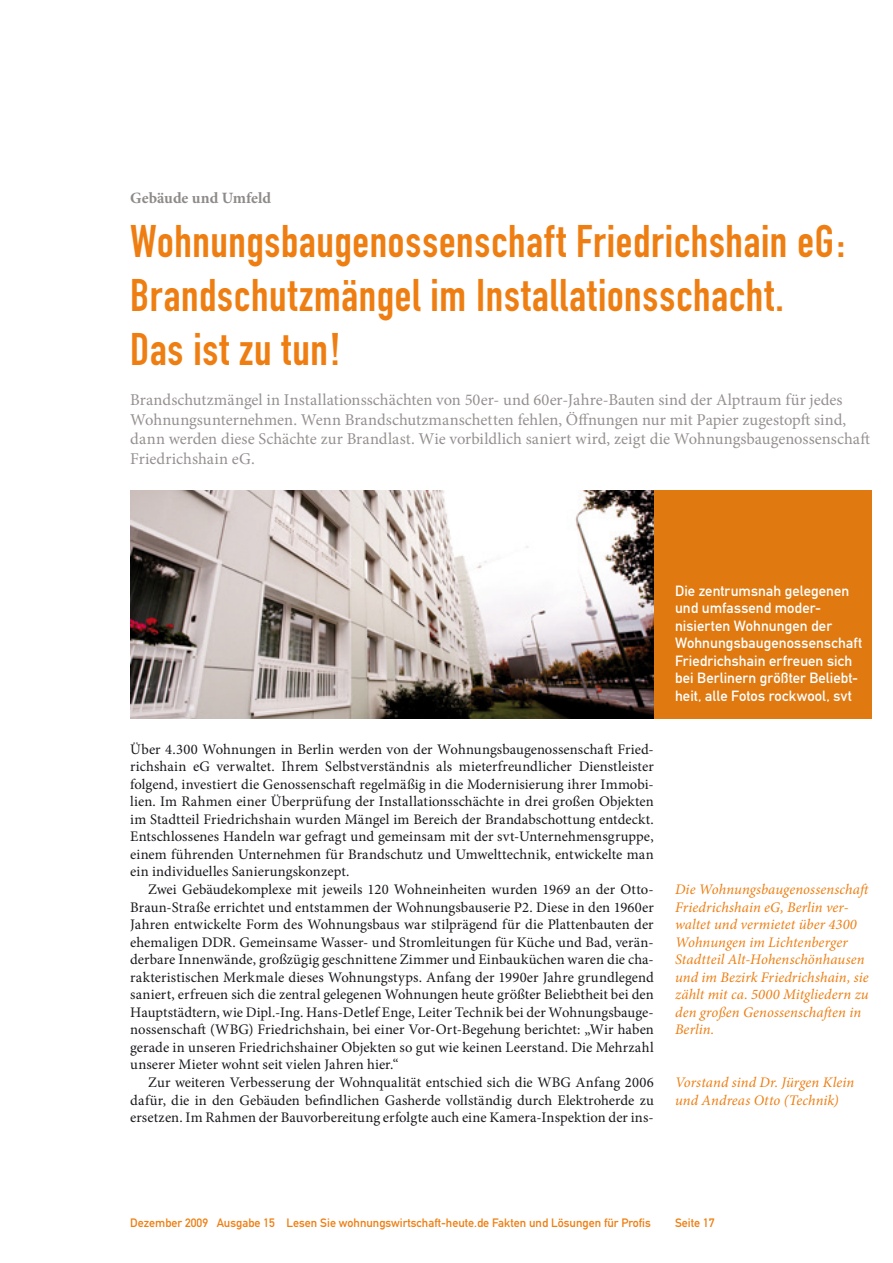
<style>
.page{position:relative;width:893px;height:1263px;background:#fff}
.page>*{position:absolute;margin:0;border:0;box-sizing:border-box;transform-origin:0 0}
.Überschrift_Groß{font:45px/54px "DIN Engschrift";letter-spacing:.015em;color:#ee7e11}
.Anlesetext{font:16.5px/19.8px "Minion Pro";color:#969190}
.Kategorie{font:700 15.75px "Minion Pro";letter-spacing:-.005em;color:#8e8a89}
.Fliesstext{font:14.7px/17.5px "Minion Pro";letter-spacing:.005em;color:#1a171c;text-align:justify}
.Fließtext_erste_Zeil{font:14.7px/17.5px "Minion Pro";letter-spacing:.005em;color:#1a171c;text-align:justify}
.Zwischentext{font:italic 14.7px/17.5px "Minion Pro";letter-spacing:.005em;color:#ee7e11}
.Bildunterschrift{font:14.7px/17.5px "DIN Mittelschrift";letter-spacing:.005em;color:#fff}
.t1{font:12px "DIN Mittelschrift";color:#ee7e11}
</style>
<div class="page">
<div style="left:654px;top:490px;width:218px;height:228px;background:#df7910"></div>
<img style="left:130px;top:490px;width:524px;height:228px">
<p class="Kategorie" style="left:130px;top:187px;width:142px">Gebäude und Umfeld</p>
<p class="Überschrift_Groß" style="left:130px;top:214px;width:716px">Wohnungsbaugenossenschaft Friedrichshain eG:<br>Brandschutzmängel im Installationsschacht.</p>
<p class="Überschrift_Groß" style="left:130px;top:322px;width:212px">Das ist zu tun!</p>
<p class="Anlesetext" style="left:130px;top:390px;width:741px">Brandschutzmängel in Installationsschächten von 50er- und 60er-Jahre-Bauten sind der Alptraum für jedes Wohnungsunternehmen. Wenn Brandschutzmanschetten fehlen, Öffnungen nur mit Papier zugestopft sind, dann werden diese Schächte zur Brandlast. Wie vorbildlich saniert wird, zeigt die Wohnungsbaugenossenschaft Friedrichshain eG.</p>
<p class="Fließtext_erste_Zeil" style="left:130px;top:740px;width:525px">Über 4.300 Wohnungen in Berlin werden von der Wohnungsbaugenossenschaft Fried&shy;richshain eG verwaltet. Ihrem Selbstverständnis als mieterfreundlicher Dienstleister folgend, investiert die Genossenschaft regelmäßig in die Modernisierung ihrer Immobi&shy;lien. Im Rahmen einer Überprüfung der Installationsschächte in drei großen Objekten im Stadtteil Friedrichshain wurden Mängel im Bereich der Brandabschottung entdeckt.<br>Entschlossenes Handeln war gefragt und gemeinsam mit der svt-Unternehmensgruppe, einem führenden Unternehmen für Brandschutz und Umwelttechnik, entwickelte man ein individuelles Sanierungskonzept.</p>
<p class="Fliesstext" style="left:130px;top:880px;width:525px;text-indent:18px">Zwei Gebäudekomplexe mit jeweils 120 Wohneinheiten wurden 1969 an der Otto-Braun-Straße errichtet und entstammen der Wohnungsbauserie P2. Diese in den 1960er Jahren entwickelte Form des Wohnungsbaus war stilprägend für die Plattenbauten der ehemaligen DDR. Gemeinsame Wasser- und Stromleitungen für Küche und Bad, verän&shy;derbare Innenwände, großzügig geschnittene Zimmer und Einbauküchen waren die cha&shy;rakteristischen Merkmale dieses Wohnungstyps. Anfang der 1990er Jahre grundlegend saniert, erfreuen sich die zentral gelegenen Wohnungen heute größter Beliebtheit bei den Hauptstädtern, wie Dipl.-Ing. Hans-Detlef Enge, Leiter Technik bei der Wohnungsbauge&shy;nossenschaft (WBG) Friedrichshain, bei einer Vor-Ort-Begehung berichtet: „Wir haben gerade in unseren Friedrichshainer Objekten so gut wie keinen Leerstand. Die Mehrzahl unserer Mieter wohnt seit vielen Jahren hier.“</p>
<p class="Fliesstext" style="left:130px;top:1074px;width:525px;text-indent:18px">Zur weiteren Verbesserung der Wohnqualität entschied sich die WBG Anfang 2006 dafür, die in den Gebäuden befindlichen Gasherde vollständig durch Elektroherde zu ersetzen. Im Rahmen der Bauvorbereitung erfolgte auch eine Kamera-Inspektion der ins-</p>
<p class="Bildunterschrift" style="left:675px;top:582px;width:189px">Die zentrumsnah gelegenen und umfassend moder&shy;nisierten Wohnungen der<br>Wohnungsbaugenossenschaft<br>Friedrichshain erfreuen sich bei Berlinern größter Beliebt&shy;heit, alle Fotos rockwool, svt</p>
<p class="Zwischentext" style="left:675px;top:880px;width:197px">Die Wohnungsbaugenossenschaft<br>Friedrichshain eG, Berlin ver&shy;waltet und vermietet über 4300<br>Wohnungen im Lichtenberger<br>Stadtteil Alt-Hohenschönhausen und im Bezirk Friedrichshain, sie zählt mit ca. 5000 Mitgliedern zu den großen Genossenschaften in<br>Berlin.</p>
<p class="Zwischentext" style="left:675px;top:1073px;width:181px">Vorstand sind Dr. Jürgen Klein und Andreas Otto (Technik)</p>
<p class="t1" style="left:130px;top:1216px;width:522px">Dezember 2009 Ausgabe 15 Lesen Sie wohnungswirtschaft-heute.de Fakten und Lösungen für Profis</p>
<p class="t1" style="left:675px;top:1216px;width:41px">Seite 17</p>
</div>
